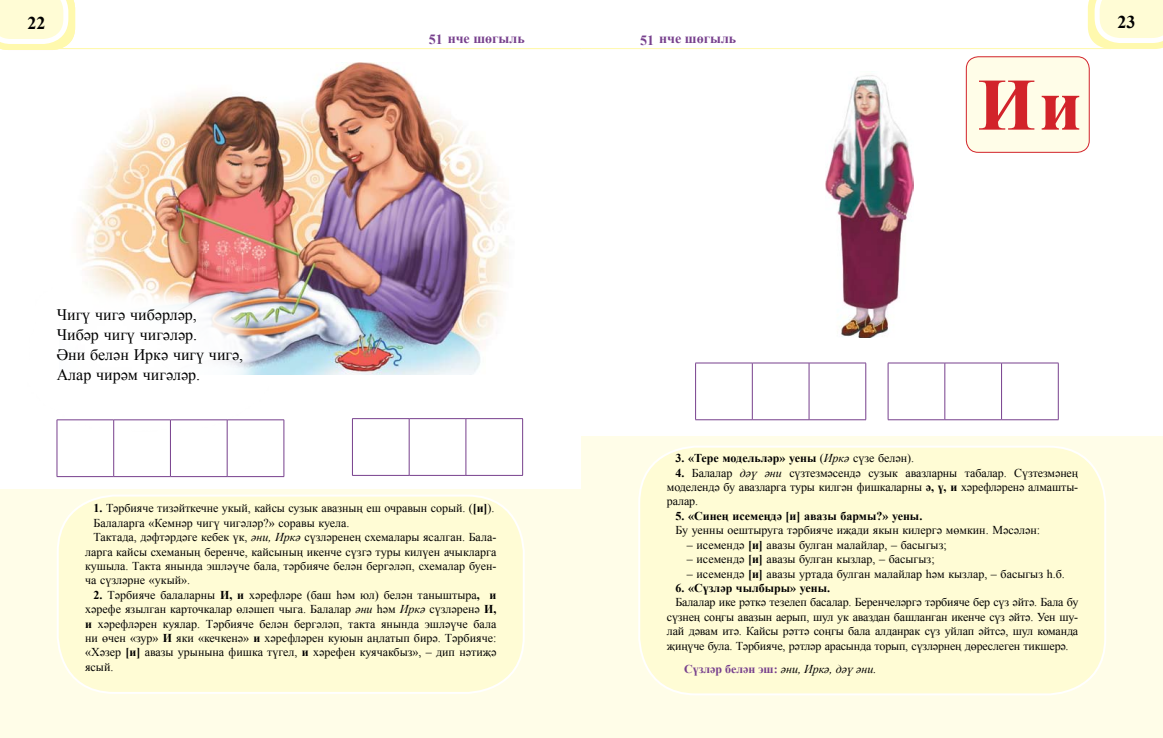
<style>
.page{position:relative;width:1163px;height:738px;background:#fff}
.page>*{position:absolute;margin:0;border:0;box-sizing:border-box;transform-origin:0 0}
.t1{font:700 74px "Times New Roman";color:#d2232a}
.t2{font:700 18px "Times New Roman";color:#000}
.t3{font:16px/20px "Times New Roman";color:#000}
.t4{font:700 14px "Times New Roman";color:#77408d}
.t5{font:12px/14.4px "Times New Roman";color:#000;text-align:justify}
.t6{font:700 12px "Times New Roman";color:#000}
.t7{font:italic 12px "Times New Roman";color:#000}
.s1{font-weight:700}
.s2{font-style:italic}
.s3{font-weight:400}
.s4{font-weight:400;font-style:italic}
.s5{font-weight:700;font-style:normal;color:#77408d}
</style>
<div class="page">
<div style="left:0;top:528px;width:581px;height:209px;background:#fffde8"></div>
<svg style="left:0;top:0;width:75px;height:50px;background:#fffbd3"></svg>
<hr style="left:54px;top:48px;width:527px;height:1px;background:#fff9ae">
<div style="left:581px;top:528px;width:581px;height:209px;background:#fffde8"></div>
<svg style="left:1087px;top:0;width:75px;height:49px"></svg>
<hr style="left:581px;top:48px;width:529px;height:1px;background:#fff9ae">
<img style="left:79px;top:62px;width:429px;height:312px">
<img style="left:56px;top:279px;width:218px;height:155px">
<div style="left:0;top:489px;width:581px;height:46px;background:#fffde8"></div>
<div style="left:58px;top:495px;width:465px;height:197px;background:#fffcd5;border-radius:57px"></div>
<div style="left:57px;top:494px;width:467px;height:199px;border:2px solid #fff;border-radius:57px"></div>
<hr style="left:409px;top:418px;width:1px;height:57px;background:#77408d">
<hr style="left:465px;top:418px;width:1px;height:57px;background:#77408d">
<hr style="left:352px;top:418px;width:57px;height:1px;background:#77408d">
<hr style="left:352px;top:418px;width:1px;height:57px;background:#77408d">
<hr style="left:409px;top:418px;width:57px;height:1px;background:#77408d">
<hr style="left:466px;top:418px;width:57px;height:1px;background:#77408d">
<hr style="left:522px;top:418px;width:1px;height:57px;background:#77408d">
<hr style="left:352px;top:475px;width:57px;height:1px;background:#77408d">
<hr style="left:409px;top:475px;width:57px;height:1px;background:#77408d">
<hr style="left:466px;top:475px;width:57px;height:1px;background:#77408d">
<hr style="left:113px;top:420px;width:1px;height:56px;background:#77408d">
<hr style="left:170px;top:420px;width:1px;height:56px;background:#77408d">
<hr style="left:227px;top:420px;width:1px;height:56px;background:#77408d">
<hr style="left:57px;top:419px;width:57px;height:1px;background:#77408d">
<hr style="left:57px;top:420px;width:1px;height:56px;background:#77408d">
<hr style="left:114px;top:419px;width:56px;height:1px;background:#77408d">
<hr style="left:170px;top:419px;width:57px;height:1px;background:#77408d">
<hr style="left:227px;top:419px;width:57px;height:1px;background:#77408d">
<hr style="left:283px;top:420px;width:1px;height:56px;background:#77408d">
<hr style="left:57px;top:476px;width:57px;height:1px;background:#77408d">
<hr style="left:114px;top:476px;width:56px;height:1px;background:#77408d">
<hr style="left:170px;top:476px;width:57px;height:1px;background:#77408d">
<hr style="left:227px;top:476px;width:57px;height:1px;background:#77408d">
<div style="left:581px;top:436px;width:581px;height:147px;background:#fffde8"></div>
<div style="left:639px;top:446px;width:466px;height:247px;background:#fffcd5;border-radius:57px"></div>
<div style="left:638px;top:445px;width:468px;height:249px;border:2px solid #fff;border-radius:57px"></div>
<div style="left:966px;top:57px;width:123px;height:95px;background:#fffde8;border-radius:12px"></div>
<div style="left:965px;top:56px;width:124px;height:97px;border:1px solid #d2232a;border-radius:12px"></div>
<hr style="left:752px;top:363px;width:1px;height:56px;background:#77408d">
<hr style="left:808px;top:363px;width:1px;height:56px;background:#77408d">
<hr style="left:695px;top:362px;width:57px;height:1px;background:#77408d">
<hr style="left:695px;top:363px;width:1px;height:56px;background:#77408d">
<hr style="left:752px;top:362px;width:57px;height:1px;background:#77408d">
<hr style="left:809px;top:362px;width:56px;height:1px;background:#77408d">
<hr style="left:865px;top:363px;width:1px;height:56px;background:#77408d">
<hr style="left:695px;top:419px;width:57px;height:1px;background:#77408d">
<hr style="left:752px;top:419px;width:57px;height:1px;background:#77408d">
<hr style="left:809px;top:419px;width:56px;height:1px;background:#77408d">
<hr style="left:944px;top:363px;width:1px;height:56px;background:#77408d">
<hr style="left:1001px;top:363px;width:1px;height:56px;background:#77408d">
<hr style="left:887px;top:362px;width:57px;height:1px;background:#77408d">
<hr style="left:887px;top:363px;width:1px;height:56px;background:#77408d">
<hr style="left:944px;top:362px;width:57px;height:1px;background:#77408d">
<hr style="left:1001px;top:362px;width:57px;height:1px;background:#77408d">
<hr style="left:1057px;top:363px;width:1px;height:56px;background:#77408d">
<hr style="left:887px;top:419px;width:57px;height:1px;background:#77408d">
<hr style="left:944px;top:419px;width:57px;height:1px;background:#77408d">
<hr style="left:1001px;top:419px;width:57px;height:1px;background:#77408d">
<img style="left:825px;top:75px;width:88px;height:262px">
<h2 class="t2" style="left:28px;top:11px;width:19px">22</h2>
<p class="t4" style="left:428px;top:29px;width:97px">51 нче шөгыль</p>
<h3 class="t3" style="left:57px;top:304px;width:188px">Чигү чигә чибәрләр,<br>Чибәр чигү чигәләр.<br>Әни белән Иркә чигү чигә,<br>Алар чирәм чигәләр.</h3>
<p class="t5" style="left:94px;top:500px;width:402px"><span class="s1">1.</span> Тәрбияче тизәйткечне укый, кайсы сузык авазның еш очравын сорый. (<span class="s1">[и]</span>).</p>
<p class="t5" style="left:94px;top:515px;width:257px">Балаларга «Кемнәр чигү чигәләр?» соравы куела.</p>
<p class="t5" style="left:94px;top:529px;width:404px">Тактада, дәфтәрдәге кебек үк, <span class="s2">әни, Иркә</span> сүзләренең схемалары ясалган. Бала-</p>
<p class="t5" style="left:85px;top:543px;width:413px">ларга кайсы схеманың беренче, кайсының икенче сүзгә туры килүен ачыкларга</p>
<p class="t5" style="left:85px;top:558px;width:413px">кушыла. Такта янында эшләүче бала, тәрбияче белән бергәләп, схемалар буен-</p>
<p class="t5" style="left:85px;top:572px;width:107px">ча сүзләрне «укый».</p>
<p class="t5" style="left:85px;top:587px;width:413px;text-indent:9px"><span class="s1">2.</span> Тәрбияче балаларны <span class="s1">И, и</span> хәрефләре (баш һәм юл) белән таныштыра<span class="s1">, и </span>хәрефе язылган карточкалар өләшеп чыга. Балалар <span class="s2">әни</span> һәм <span class="s2">Иркә</span> сүзләренә <span class="s1">И, и</span> хәрефләрен куялар. Тәрбияче белән бергәләп, такта янында эшләүче бала ни өчен «зур» <span class="s1">И</span> яки «кечкенә» <span class="s1">и</span> хәрефләрен куюын аңлатып бирә. Тәрбияче: «Хәзер <span class="s1">[и]</span> авазы урынына фишка түгел, <span class="s1">и</span> хәрефен куячакбыз», – дип нәтиҗә ясый.</p>
<p class="t4" style="left:640px;top:30px;width:15px">51</p>
<p class="t4" style="left:659px;top:29px;width:79px">нче шөгыль</p>
<h1 class="t1" style="left:977px;top:54px;width:105px">И и</h1>
<h2 class="t2" style="left:1117px;top:10px;width:19px">23</h2>
<p class="t6" style="left:675px;top:449px;width:240px">3. «Тере модельләр» уены <span class="s3">(</span><span class="s4">Иркә</span> <span class="s3">сүзе белән).</span></p>
<p class="t5" style="left:667px;top:465px;width:413px;text-indent:9px"><span class="s1">4.</span> Балалар <span class="s2">дәү әни</span> сүзтезмәсендә сузык авазларны табалар. Сүзтезмәнең моделендә бу авазларга туры килгән фишкаларны <span class="s1">ә, ү, и</span> хәрефләренә алмашты&shy;ралар.</p>
<p class="t6" style="left:675px;top:507px;width:248px">5. «Синең исемеңдә [и] авазы бармы?» уены.</p>
<p class="t5" style="left:675px;top:522px;width:366px">Бу уенны оештыруга тәрбияче иҗади якын килергә мөмкин. Мәсәлән:</p>
<p class="t5" style="left:686px;top:537px;width:261px">– исемендә <span class="s1">[и]</span> авазы булган малайлар, – басыгыз;</p>
<p class="t5" style="left:686px;top:551px;width:249px">– исемендә <span class="s1">[и]</span> авазы булган кызлар, – басыгыз;</p>
<p class="t5" style="left:686px;top:565px;width:379px">– исемендә <span class="s1">[и]</span> авазы уртада булган малайлар һәм кызлар, – басыгыз һ.б.</p>
<p class="t6" style="left:675px;top:579px;width:156px">6. «Сүзләр чылбыры» уены.</p>
<p class="t5" style="left:667px;top:594px;width:413px;text-indent:9px">Балалар ике рәткә тезелеп басалар. Беренчеләргә тәрбияче бер сүз әйтә. Бала бу сүзнең соңгы авазын аерып, шул ук аваздан башланган икенче сүз әйтә. Уен шу&shy;лай дәвам итә. Кайсы рәттә соңгы бала алданрак сүз уйлап әйтсә, шул команда җиңүче була. Тәрбияче, рәтләр арасында торып, сүзләрнең дөреслеген тикшерә.</p>
<p class="t7" style="left:684px;top:659px;width:194px"><span class="s5">Сүзләр белән эш:</span> әни, Иркә, дәү әни.</p>
</div>
